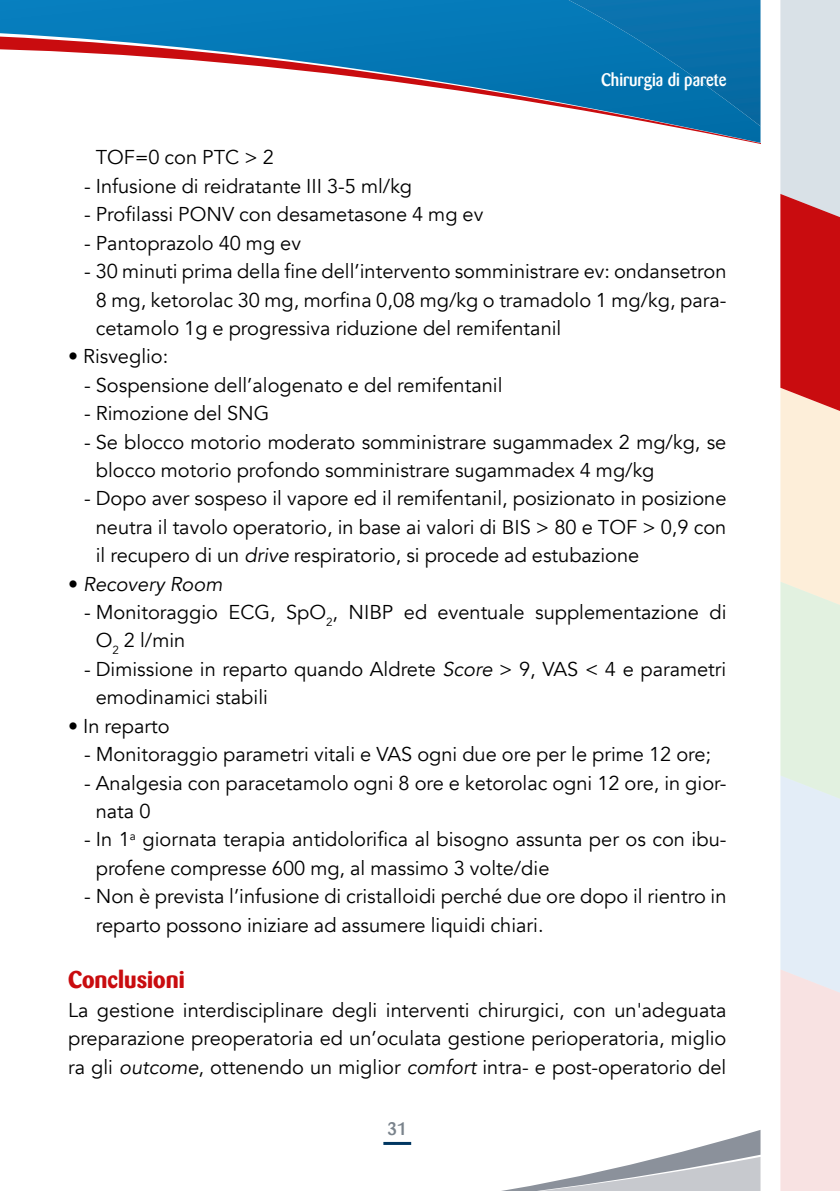
<style>
.page{position:relative;width:840px;height:1191px;background:#fff}
.page>*{position:absolute;margin:0;border:0;box-sizing:border-box;transform-origin:0 0}
.t1{font:700 24px "Barmeno BQ";color:#c90c0f}
.t2{font:20px/28.4px "Avenir";color:#000}
.t3{font:italic 20px "Avenir";color:#000}
.t4{font:500 18px "Barmeno";color:#fff;scale:.9 1}
.t5{font:500 18px "Barmeno";color:#7a838c}
.s1{font-style:italic}
.s2{font-style:normal}
</style>
<div class="page">
<svg style="left:384px;top:1130px;width:376px;height:61px"></svg>
<hr style="left:383px;top:1142px;width:28px;height:3px;background:#003761">
<svg style="left:0;top:0;width:760px;height:143px"></svg>
<img style="left:568px;top:0;width:192px;height:126px">
<svg style="left:780px;top:0;width:59px;height:1191px;background:#e5c5c2"></svg>
<p class="t4" style="left:600px;top:69px;width:141px">Chirurgia di parete</p>
<p class="t2" style="left:96px;top:144px;width:179px">TOF=0 con PTC &gt; 2</p>
<p class="t2" style="left:84px;top:172px;width:329px">- Infusione di reidratante III 3-5 ml/kg</p>
<p class="t2" style="left:84px;top:201px;width:400px">- Profilassi PONV con desametasone 4 mg ev</p>
<p class="t2" style="left:84px;top:229px;width:218px">- Pantoprazolo 40 mg ev</p>
<p class="t2" style="left:96px;top:257px;width:631px;text-align:justify;text-indent:-12px">- 30 minuti prima della fine dell’intervento somministrare ev: ondansetron 8 mg, ketorolac 30 mg, morfina 0,08 mg/kg o tramadolo 1 mg/kg, para&shy;cetamolo 1g e progressiva riduzione del remifentanil</p>
<p class="t2" style="left:68px;top:343px;width:102px">• Risveglio:</p>
<p class="t2" style="left:84px;top:371px;width:419px">- Sospensione dell’alogenato e del remifentanil</p>
<p class="t2" style="left:84px;top:399px;width:187px">- Rimozione del SNG</p>
<p class="t2" style="left:96px;top:428px;width:631px;text-indent:-12px">- Se blocco motorio moderato somministrare sugammadex 2 mg/kg, se blocco motorio profondo somministrare sugammadex 4 mg/kg</p>
<p class="t2" style="left:96px;top:485px;width:632px;text-align:justify;text-indent:-12px">- Dopo aver sospeso il vapore ed il remifentanil, posizionato in posizione neutra il tavolo operatorio, in base ai valori di BIS &gt; 80 e TOF &gt; 0,9 con il recupero di un <span class="s1">drive</span> respiratorio, si procede ad estubazione</p>
<p class="t3" style="left:68px;top:572px;width:156px"><span class="s2">•</span> Recovery Room</p>
<p class="t2" style="left:96px;top:598px;width:631px;text-indent:-12px">- Monitoraggio ECG, SpO<sub>2</sub>, NIBP ed eventuale supplementazione di<br>O<sub>2</sub> 2 l/min</p>
<p class="t2" style="left:96px;top:655px;width:631px;text-indent:-12px">- Dimissione in reparto quando Aldrete <span class="s1">Score</span> &gt; 9, VAS &lt; 4 e parametri emodinamici stabili</p>
<p class="t2" style="left:68px;top:712px;width:103px">• In reparto</p>
<p class="t2" style="left:84px;top:740px;width:628px">- Monitoraggio parametri vitali e VAS ogni due ore per le prime 12 ore;</p>
<p class="t2" style="left:96px;top:769px;width:631px;text-indent:-12px">- Analgesia con paracetamolo ogni 8 ore e ketorolac ogni 12 ore, in gior&shy;nata 0</p>
<p class="t2" style="left:96px;top:825px;width:631px;text-indent:-12px">- In 1<sup>a</sup> giornata terapia antidolorifica al bisogno assunta per os con ibu&shy;profene compresse 600 mg, al massimo 3 volte/die</p>
<p class="t2" style="left:96px;top:882px;width:632px;text-indent:-12px">- Non è prevista l’infusione di cristalloidi perché due ore dopo il rientro in reparto possono iniziare ad assumere liquidi chiari.</p>
<p class="t1" style="left:68px;top:965px;width:118px">Conclusioni</p>
<p class="t2" style="left:68px;top:996px;width:659px;text-align:justify">La gestione interdisciplinare degli interventi chirurgici, con un'adeguata preparazione preoperatoria ed un’oculata gestione perioperatoria, miglio ra gli <span class="s1">outcome</span>, ottenendo un miglior <span class="s1">comfort</span> intra- e post-operatorio del</p>
<p class="t5" style="left:387px;top:1118px;width:21px">31</p>
</div>
